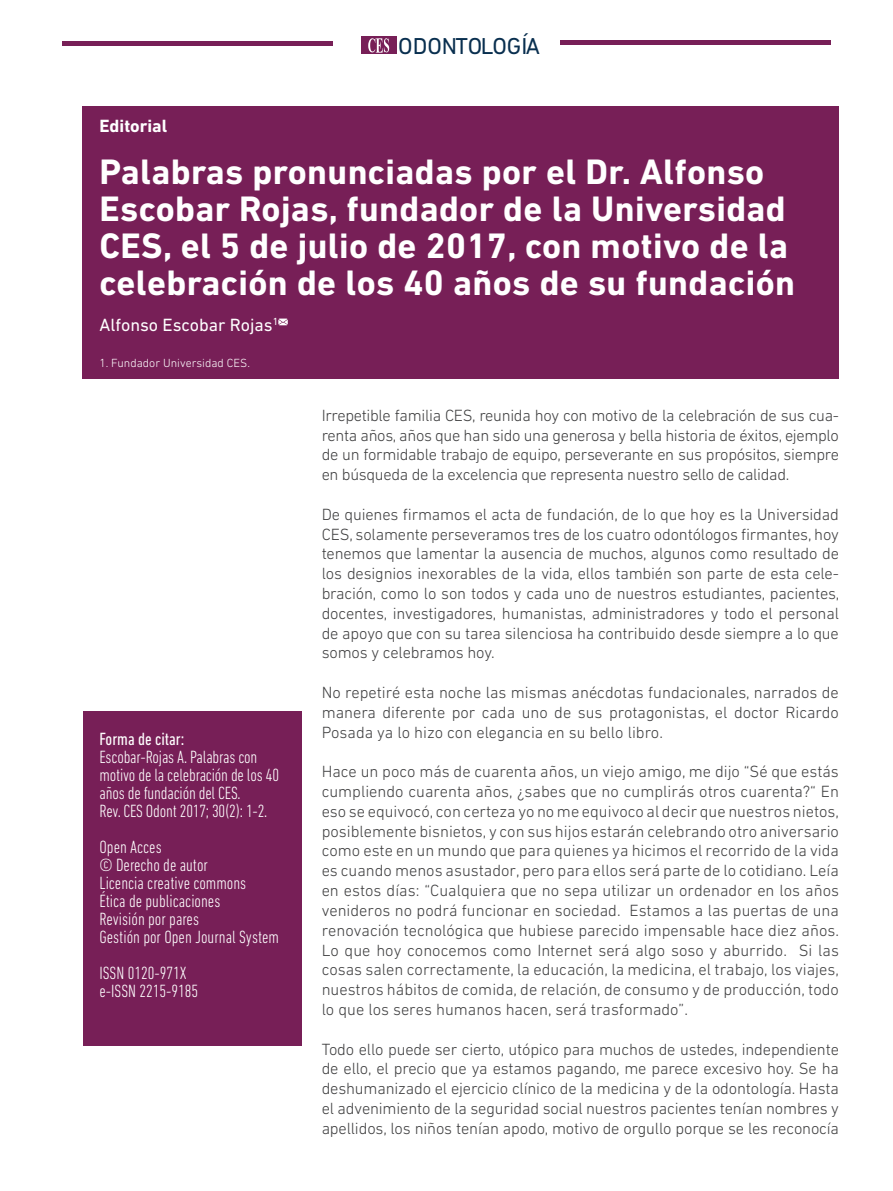
<style>
.page{position:relative;width:893px;height:1191px;background:#fff}
.page>*{position:absolute;margin:0;border:0;box-sizing:border-box;transform-origin:0 0}
.Título{font:700 36px/37.2px "DIN Next LT Pro";letter-spacing:.01em;color:#fff}
.t1{font:23.4px "DIN Next LT Pro";color:#092f4f}
.t2{font:300 condensed 18px/18px "DIN Next LT Pro";color:#fff}
.t3{font:18px "DIN Next LT Pro";color:#fff}
.t4{font:condensed 18px "DIN Next LT Pro";color:#fff}
.Antetítulo{font:700 18px "DIN Next LT Pro";color:#fff}
.Body{font:300 16.5px/19.8px "DIN Next LT Pro";letter-spacing:-.01em;color:#3e3e3f;text-align:justify}
.t5{font:300 12px "DIN Next LT Pro";color:#fff}
</style>
<div class="page">
<div style="left:361px;top:36px;width:36px;height:18px;background:#771f57"></div>
<svg style="left:368px;top:38px;width:21px;height:15px"></svg>
<div style="left:82px;top:106px;width:757px;height:272px;background:#771f57"></div>
<div style="left:84px;top:711px;width:218px;height:335px;background:#771f57"></div>
<svg style="left:278px;top:318px;width:10px;height:7px"></svg>
<div style="left:63px;top:41px;width:270px;height:5px;background:#771f57"></div>
<div style="left:560px;top:40px;width:270px;height:5px;background:#771f57"></div>
<h2 class="t1" style="left:398px;top:32px;width:143px">ODONTOLOGÍA</h2>
<p class="Antetítulo" style="left:99px;top:115px;width:69px">Editorial</p>
<p class="Título" style="left:99px;top:153px;width:697px">Palabras pronunciadas por el Dr. Alfonso Escobar Rojas, fundador de la Universidad CES, el 5 de julio de 2017, con motivo de la celebración de los 40 años de su fundación</p>
<p class="t3" style="left:99px;top:315px;width:180px">Alfonso Escobar Rojas<sup>1</sup></p>
<p class="t5" style="left:99px;top:356px;width:152px">1. Fundador Universidad CES.</p>
<p class="t4" style="left:99px;top:729px;width:86px">Forma de citar:</p>
<p class="t2" style="left:99px;top:748px;width:181px">Escobar-Rojas A. Palabras con motivo de la celebración de los 40 años de fundación del CES.</p>
<p class="t2" style="left:99px;top:802px;width:169px">Rev. CES Odont 2017; 30(2): 1-2.</p>
<p class="t2" style="left:99px;top:838px;width:64px">Open Acces</p>
<p class="t2" style="left:99px;top:856px;width:110px">© Derecho de autor</p>
<p class="t2" style="left:99px;top:874px;width:148px">Licencia creative commons</p>
<p class="t2" style="left:99px;top:892px;width:122px">Ética de publicaciones</p>
<p class="t2" style="left:99px;top:910px;width:101px">Revisión por pares</p>
<p class="t2" style="left:99px;top:928px;width:181px">Gestión por Open Journal System</p>
<p class="t2" style="left:99px;top:964px;width:89px">ISSN 0120-971X</p>
<p class="t2" style="left:99px;top:982px;width:100px">e-ISSN 2215-9185</p>
<p class="Body" style="left:322px;top:405px;width:519px">Irrepetible familia CES, reunida hoy con motivo de la celebración de sus cua&shy;renta años, años que han sido una generosa y bella historia de éxitos, ejemplo de un formidable trabajo de equipo, perseverante en sus propósitos, siempre en búsqueda de la excelencia que representa nuestro sello de calidad.</p>
<p class="Body" style="left:322px;top:504px;width:519px">De quienes firmamos el acta de fundación, de lo que hoy es la Universidad CES, solamente perseveramos tres de los cuatro odontólogos firmantes, hoy tenemos que lamentar la ausencia de muchos, algunos como resultado de los designios inexorables de la vida, ellos también son parte de esta cele&shy;bración, como lo son todos y cada uno de nuestros estudiantes, pacientes, docentes, investigadores, humanistas, administradores y todo el personal de apoyo que con su tarea silenciosa ha contribuido desde siempre a lo que somos y celebramos hoy.</p>
<p class="Body" style="left:322px;top:682px;width:519px">No repetiré esta noche las mismas anécdotas fundacionales, narrados de manera diferente por cada uno de sus protagonistas, el doctor Ricardo Posada ya lo hizo con elegancia en su bello libro.</p>
<p class="Body" style="left:322px;top:761px;width:519px">Hace un poco más de cuarenta años, un viejo amigo, me dijo “Sé que estás cumpliendo cuarenta años, ¿sabes que no cumplirás otros cuarenta?“ En eso se equivocó, con certeza yo no me equivoco al decir que nuestros nietos, posiblemente bisnietos, y con sus hijos estarán celebrando otro aniversario como este en un mundo que para quienes ya hicimos el recorrido de la vida es cuando menos asustador, pero para ellos será parte de lo cotidiano. Leía en estos días: “Cualquiera que no sepa utilizar un ordenador en los años venideros no podrá funcionar en sociedad. Estamos a las puertas de una renovación tecnológica que hubiese parecido impensable hace diez años.<br>Lo que hoy conocemos como Internet será algo soso y aburrido. Si las cosas salen correctamente, la educación, la medicina, el trabajo, los viajes, nuestros hábitos de comida, de relación, de consumo y de producción, todo lo que los seres humanos hacen, será trasformado”.</p>
<p class="Body" style="left:322px;top:1038px;width:519px">Todo ello puede ser cierto, utópico para muchos de ustedes, independiente de ello, el precio que ya estamos pagando, me parece excesivo hoy. Se ha deshumanizado el ejercicio clínico de la medicina y de la odontología. Hasta el advenimiento de la seguridad social nuestros pacientes tenían nombres y apellidos, los niños tenían apodo, motivo de orgullo porque se les reconocía</p>
</div>
